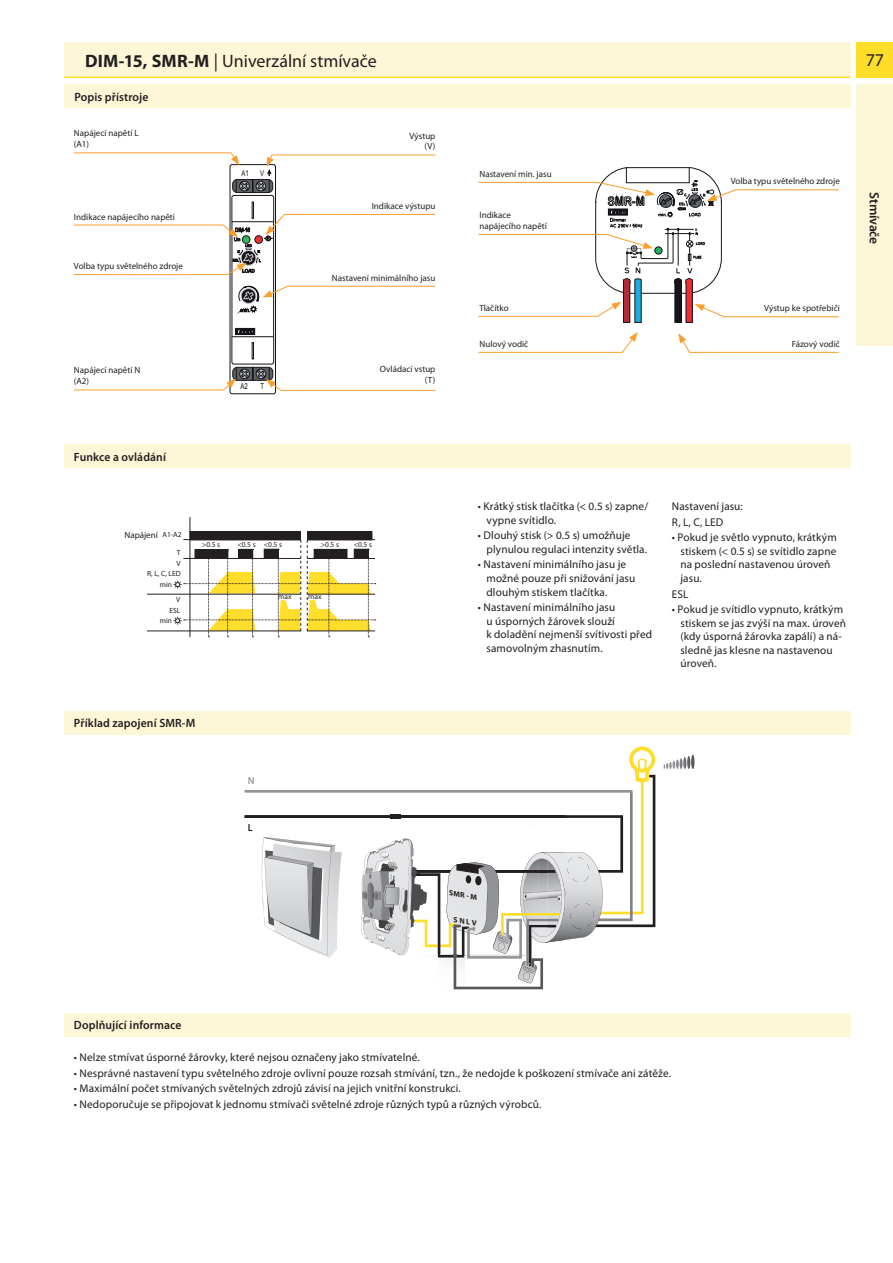
<style>
.page{position:relative;width:893px;height:1263px;background:#fff}
.page>*{position:absolute;margin:0;border:0;box-sizing:border-box;transform-origin:0 0}
.t1{font:18px "Myriad Pro";color:#231f20}
.t2{font:600 13.5px "Myriad Pro";letter-spacing:-.01em;color:#231f20}
.t3{font:600 12px "Myriad Pro";letter-spacing:.01em;color:#231f20}
.t4{font:11.25px/13.5px "Myriad Pro";letter-spacing:.01em;color:#231f20}
.t5{font:600 10.2px "Myriad Pro";color:#231f20}
.t6{font:600 10.2px "Myriad Pro";color:#939598}
.t7{font:9px/10.8px "Myriad Pro";color:#231f20}
.t8{font:8.1px "Arial";color:#151418;scale:.74 1}
.t9{font:italic 700 7.65px "Myriad Pro";color:#231f20}
.t10{font:7.5px/10.5px "Myriad Pro";color:#231f20;text-align:right}
.s1{font-weight:700}
</style>
<div class="page">
<div style="left:64px;top:43px;width:786px;height:35px;background:#fef7d7"></div>
<div style="left:857px;top:43px;width:36px;height:35px;background:#ffdd2b"></div>
<hr style="left:64px;top:77px;width:786px;height:1px;background:#ffdd2b">
<div style="left:857px;top:84px;width:36px;height:262px;background:#fef7d7"></div>
<div style="left:64px;top:85px;width:786px;height:23px;background:#fef7d7"></div>
<hr style="left:147px;top:631px;width:228px;height:1px;background:#231f20">
<div style="left:190px;top:531px;width:182px;height:9px;background:#231f20"></div>
<hr style="left:147px;top:594px;width:228px;height:1px;background:#231f20">
<hr style="left:190px;top:517px;width:1px;height:120px;background:#231f20">
<hr style="left:183px;top:539px;width:192px;height:1px;background:#231f20">
<div style="left:301px;top:531px;width:6px;height:101px;background:#fff"></div>
<svg style="left:173px;top:540px;width:203px;height:97px"></svg>
<div style="left:64px;top:444px;width:786px;height:24px;background:#fef7d7"></div>
<div style="left:64px;top:711px;width:786px;height:24px;background:#fef7d7"></div>
<div style="left:64px;top:1013px;width:786px;height:23px;background:#fef7d7"></div>
<div style="left:230px;top:164px;width:46px;height:230px;border:1px solid #151418;border-radius:2px"></div>
<hr style="left:232px;top:226px;width:1px;height:107px;background:#151418">
<hr style="left:273px;top:226px;width:1px;height:107px;background:#151418">
<svg style="left:74px;top:328px;width:361px;height:63px"></svg>
<svg style="left:238px;top:285px;width:197px;height:27px"></svg>
<svg style="left:74px;top:152px;width:361px;height:123px"></svg>
<svg style="left:678px;top:333px;width:161px;height:20px"></svg>
<svg style="left:478px;top:332px;width:160px;height:21px"></svg>
<svg style="left:478px;top:167px;width:361px;height:155px"></svg>
<img style="left:453px;top:989px;width:12px;height:1px">
<img style="left:664px;top:755px;width:30px;height:14px">
<svg style="left:245px;top:746px;width:410px;height:243px"></svg>
<p class="t1" style="left:85px;top:54px;width:293px"><span class="s1">DIM-15, SMR-M</span> | Univerzální stmívače</p>
<p class="t3" style="left:74px;top:92px;width:76px">Popis přístroje</p>
<p class="t7" style="left:74px;top:129px;width:66px">Napájecí napětí L (A1)</p>
<p class="t7" style="left:74px;top:212px;width:103px">Indikace napájecího napětí</p>
<p class="t7" style="left:74px;top:262px;width:111px">Volba typu světelného zdroje</p>
<p class="t7" style="left:74px;top:365px;width:68px">Napájecí napětí N (A2)</p>
<p class="t8" style="left:241px;top:168px;width:11px">A1</p>
<p class="t8" style="left:260px;top:168px;width:7px">V</p>
<p class="t8" style="left:240px;top:382px;width:11px">A2</p>
<p class="t8" style="left:260px;top:382px;width:6px">T</p>
<p class="t7" style="left:410px;top:131px;width:27px;text-align:right">Výstup (V)</p>
<p class="t7" style="left:372px;top:201px;width:65px">Indikace výstupu</p>
<p class="t7" style="left:332px;top:273px;width:105px">Nastavení minimálního jasu</p>
<p class="t7" style="left:380px;top:365px;width:57px;text-align:right">Ovládací vstup (T)</p>
<p class="t1" style="left:866px;top:53px;width:20px">77</p>
<p class="t7" style="left:479px;top:169px;width:74px">Nastavení min. jasu</p>
<p class="t7" style="left:479px;top:210px;width:69px">Indikace napájecího napětí</p>
<p class="t7" style="left:731px;top:177px;width:111px">Volba typu světelného zdroje</p>
<p class="t7" style="left:479px;top:303px;width:31px">Tlačítko</p>
<p class="t7" style="left:764px;top:303px;width:77px">Výstup ke spotřebiči</p>
<p class="t7" style="left:479px;top:339px;width:50px">Nulový vodič</p>
<p class="t7" style="left:792px;top:339px;width:49px">Fázový vodič</p>
<p class="t2" style="left:879px;top:192px;width:54px;rotate:90deg">Stmívače</p>
<p class="t3" style="left:74px;top:452px;width:94px">Funkce a ovládání</p>
<p class="t7" style="left:124px;top:530px;width:35px">Napájení</p>
<p class="t10" style="left:163px;top:530px;width:21px">A1-A2</p>
<p class="t10" style="left:147px;top:548px;width:35px">T<br>V<br>R, L, C, LED</p>
<p class="t10" style="left:160px;top:580px;width:14px">min</p>
<p class="t10" style="left:176px;top:595px;width:6px">V</p>
<p class="t10" style="left:170px;top:605px;width:12px">ESL</p>
<p class="t10" style="left:160px;top:616px;width:14px">min</p>
<p class="t10" style="left:202px;top:540px;width:20px">&gt;0.5 s</p>
<p class="t10" style="left:264px;top:540px;width:20px">&lt;0.5 s</p>
<p class="t10" style="left:237px;top:540px;width:20px">&lt;0.5 s</p>
<p class="t10" style="left:321px;top:540px;width:20px">&gt;0.5 s</p>
<p class="t10" style="left:354px;top:540px;width:20px">&lt;0.5 s</p>
<p class="t10" style="left:278px;top:592px;width:15px">max</p>
<p class="t10" style="left:308px;top:592px;width:15px">max</p>
<p class="t3" style="left:74px;top:719px;width:123px">Příklad zapojení SMR-M</p>
<p class="t6" style="left:248px;top:776px;width:8px">N</p>
<p class="t5" style="left:248px;top:824px;width:7px">L</p>
<p class="t4" style="left:486px;top:501px;width:163px;text-indent:-9px">• Krátký stisk tlačítka (&lt; 0.5 s) zapne/ vypne svítidlo.</p>
<p class="t4" style="left:486px;top:530px;width:162px;text-indent:-9px">• Dlouhý stisk (&gt; 0.5 s) umožňuje plynulou regulaci intenzity světla.</p>
<p class="t4" style="left:486px;top:559px;width:150px;text-indent:-9px">• Nastavení minimálního jasu je možné pouze při snižování jasu dlouhým stiskem tlačítka.</p>
<p class="t4" style="left:486px;top:601px;width:167px;text-indent:-9px">• Nastavení minimálního jasu<br>u úsporných žárovek slouží<br>k doladění nejmenší svítivosti před samovolným zhasnutím.</p>
<p class="t4" style="left:672px;top:499px;width:72px;line-height:15.6px">Nastavení jasu:<br>R, L, C, LED</p>
<p class="t4" style="left:680px;top:532px;width:158px;text-indent:-9px">• Pokud je světlo vypnuto, krátkým stiskem (&lt; 0.5 s) se svítidlo zapne na poslední nastavenou úroveň jasu.</p>
<p class="t4" style="left:672px;top:588px;width:18px">ESL</p>
<p class="t4" style="left:680px;top:604px;width:167px;text-indent:-9px">• Pokud je svítidlo vypnuto, krátkým stiskem se jas zvýší na max. úroveň (kdy úsporná žárovka zapálí) a ná&shy;sledně jas klesne na nastavenou úroveň.</p>
<p class="t9" style="left:450px;top:890px;width:30px;rotate:10deg">SMR - M</p>
<p class="t9" style="left:455px;top:917px;width:25px;rotate:10deg">S N L V</p>
<p class="t3" style="left:74px;top:1021px;width:109px">Doplňující informace</p>
<p class="t4" style="left:74px;top:1051px;width:347px">• Nelze stmívat úsporné žárovky, které nejsou označeny jako stmívatelné.</p>
<p class="t4" style="left:74px;top:1067px;width:599px">• Nesprávné nastavení typu světelného zdroje ovlivní pouze rozsah stmívání, tzn., že nedojde k poškození stmívače ani zátěže.</p>
<p class="t4" style="left:74px;top:1082px;width:388px">• Maximální počet stmívaných světelných zdrojů závisí na jejich vnitřní konstrukci.</p>
<p class="t4" style="left:74px;top:1098px;width:469px">• Nedoporučuje se připojovat k jednomu stmívači světelné zdroje různých typů a různých výrobců.</p>
</div>
